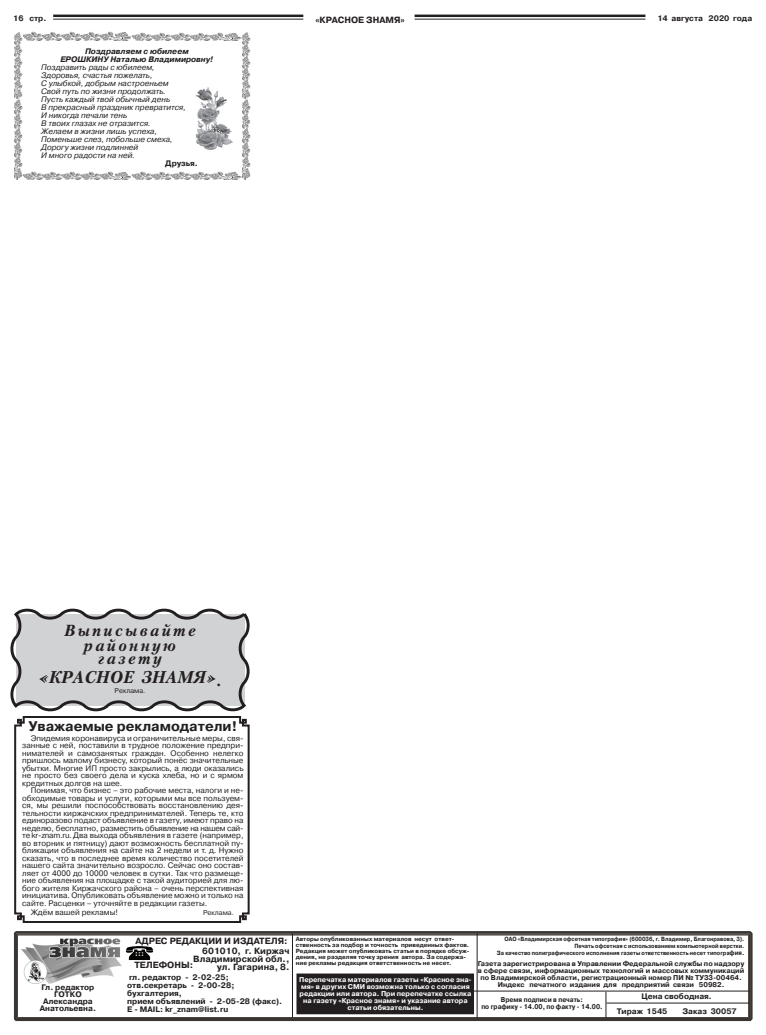
<style>
.page{position:relative;width:766px;height:1035px;background:#fff}
.page>*{position:absolute;margin:0;border:0;box-sizing:border-box;transform-origin:0 0}
.t1{font:italic 700 17px "Petersburg C";color:#231f20}
.t2{font:italic 700 16px/15px "Petersburg C";letter-spacing:.15em;color:#231f20;text-align:center}
.t3{font:700 14px "Pragmatica C";color:#231f20}
.t4{font:700 9px/9.9px "Pragmatica C";color:#231f20;text-align:right}
.t5{font:8px/7.5px "Pragmatica C";color:#231f20;text-align:justify}
.t6{font:italic 8px/8px "Pragmatica C";color:#231f20}
.t7{font:700 8px/8px "Pragmatica C";color:#231f20}
.t8{font:italic 700 8px/8px "Pragmatica C";color:#231f20;text-align:center}
.t9{font:700 7px/7px "Pragmatica C";color:#231f20;text-align:center}
.t10{font:700 7px/7px "Pragmatica C";color:#fff;text-align:center}
.t11{font:700 7px/7px "Pragmatica C";color:#231f20;text-align:center;scale:.9 1}
.t12{font:7px "Pragmatica C";color:#231f20}
.t13{font:700 6px/6px "Pragmatica C";color:#231f20}
.t14{font:700 6px/7px "Pragmatica C";color:#231f20;text-align:right;scale:.9 1}
.s1{font-size:6.6px}
</style>
<div class="page">
<hr style="left:53px;top:15px;width:250px;height:2px;background:#231f20">
<hr style="left:53px;top:19px;width:250px;height:1px;background:#231f20">
<hr style="left:414px;top:15px;width:231px;height:2px;background:#231f20">
<hr style="left:414px;top:19px;width:231px;height:1px;background:#231f20">
<svg style="left:14px;top:931px;width:738px;height:90px;background:#423d3a"></svg>
<svg style="left:17px;top:934px;width:731px;height:83px"></svg>
<div style="left:297px;top:974px;width:176px;height:39px;background:#231f20"></div>
<div style="left:296px;top:973px;width:178px;height:41px;border:1px solid #231f20"></div>
<img style="left:124px;top:942px;width:31px;height:20px">
<hr style="left:476px;top:933px;width:1px;height:85px;background:#231f20">
<hr style="left:472px;top:990px;width:277px;height:1px;background:#231f20">
<svg style="left:605px;top:991px;width:1px;height:26px"></svg>
<hr style="left:606px;top:1002px;width:143px;height:1px;background:#231f20">
<hr style="left:292px;top:933px;width:1px;height:84px;background:#231f20">
<img style="left:22px;top:938px;width:100px;height:45px">
<img style="left:242px;top:33px;width:8px;height:147px">
<img style="left:23px;top:32px;width:218px;height:8px">
<img style="left:195px;top:87px;width:37px;height:62px">
<svg style="left:14px;top:716px;width:236px;height:207px"></svg>
<img style="left:14px;top:33px;width:8px;height:147px">
<img style="left:22px;top:171px;width:219px;height:8px">
<svg style="left:10px;top:608px;width:240px;height:104px;background:#c9cacc"></svg>
<p class="t7" style="left:13px;top:14px;width:35px">16 стр.</p>
<p class="t4" style="left:315px;top:15px;width:91px">«КРАСНОЕ ЗНАМЯ»</p>
<p class="t7" style="left:657px;top:14px;width:96px">14 августа 2020 года</p>
<p class="t8" style="left:60px;top:47px;width:154px">Поздравляем с юбилеем<br>ЕРОШКИНУ Наталью Владимировну!</p>
<p class="t6" style="left:41px;top:63px;width:146px">Поздравить рады с юбилеем,<br>Здоровья, счастья пожелать,<br>С улыбкой, добрым настроеньем<br>Свой путь по жизни продолжать.<br>Пусть каждый твой обычный день<br>В прекрасный праздник превратится,<br>И никогда печали тень<br>В твоих глазах не отразится.<br>Желаем в жизни лишь успеха,<br>Поменьше слез, побольше смеха,<br>Дорогу жизни подлинней<br>И много радости на ней.</p>
<p class="t7" style="left:165px;top:159px;width:34px">Друзья.</p>
<h2 class="t2" style="left:64px;top:622px;width:133px">Выписывайте районную</h2>
<h2 class="t2" style="left:98px;top:650px;width:65px">газету</h2>
<h1 class="t1" style="left:38px;top:667px;width:184px">«КРАСНОЕ ЗНАМЯ».</h1>
<p class="t12" style="left:115px;top:686px;width:32px">Реклама.</p>
<h3 class="t3" style="left:29px;top:719px;width:210px">Уважаемые рекламодатели!</h3>
<p class="t5" style="left:22px;top:734px;width:223px;text-indent:9px">Эпидемия коронавируса и ограничительные меры, свя&shy;занные с ней, поставили в трудное положение предпри&shy;нимателей и самозанятых граждан. Особенно нелегко пришлось малому бизнесу, который понёс значительные убытки. Многие ИП просто закрылись, а люди оказались не просто без своего дела и куска хлеба, но и с ярмом кредитных долгов на шее.</p>
<p class="t5" style="left:22px;top:787px;width:223px;text-indent:9px">Понимая, что бизнес – это рабочие места, налоги и не&shy;обходимые товары и услуги, которыми мы все пользуем&shy;ся, мы решили поспособствовать восстановлению дея&shy;тельности киржачских предпринимателей. Теперь те, кто единоразово подаст объявление в газету, имеют право на неделю, бесплатно, разместить объявление на нашем сай&shy;те kr-znam.ru. Два выхода объявления в газете (например, во вторник и пятницу) дают возможность бесплатной пу&shy;бликации объявления на сайте на 2 недели и т. д. Нужно сказать, что в последнее время количество посетителей нашего сайта значительно возросло. Сейчас оно состав&shy;ляет от 4000 до 10000 человек в сутки. Так что размеще&shy;ние объявления на площадке с такой аудиторией для лю&shy;бого жителя Киржачского района – очень перспективная инициатива. Опубликовать объявление можно и только на сайте. Расценки – уточняйте в редакции газеты.</p>
<p class="t5" style="left:31px;top:908px;width:89px">Ждём вашей рекламы!</p>
<p class="t12" style="left:203px;top:908px;width:32px">Реклама.</p>
<p class="t7" style="left:40px;top:984px;width:58px;line-height:7px;text-align:center">Гл. редактор<br>ГОТКО<br>Александра<br>Анатольевна.</p>
<p class="t13" style="left:296px;top:936px;width:175px">Авторы опубликованных материалов несут ответ&shy;ственность за подбор и точность приведенных фактов.<br>Редакция может опубликовать статьи в порядке обсуж&shy;дения, не разделяя точку зрения автора. За содержа&shy;ние рекламы редакция ответственность не несет.</p>
<p class="t10" style="left:299px;top:976px;width:174px">Перепечатка материалов газеты «Красное зна&shy;мя» в других СМИ возможна только с согласия редакции или автора. При перепечатке ссылка на газету «Красное знамя» и указание автора статьи обязательны.</p>
<p class="t14" style="left:496px;top:935px;width:276px">ОАО «Владимирская офсетная типография» (600036, г. Владимир, Благонравова, 3).<br>Печать офсетная с использованием компьютерной верстки.<br>За качество полиграфического исполнения газеты ответственность несет типогра<span class="s1">фия.</span></p>
<p class="t9" style="left:478px;top:960px;width:268px">Газета зарегистрирована в Управлении Федеральной службы по надзору в сфере связи, информационных технологий и массовых коммуникаций по Владимирской области, регистрационный номер ПИ № ТУ33-00464.<br>Индекс печатного издания для предприятий связи 50982.</p>
<p class="t11" style="left:481px;top:996px;width:136px">Время подписи в печать:<br>по графику - 14.00, по факту - 14.00.</p>
<p class="t7" style="left:616px;top:989px;width:97px;line-height:14.1px;text-indent:25px">Цена свободная.<br>Тираж 1545</p>
<p class="t4" style="left:135px;top:936px;width:155px">АДРЕС РЕДАКЦИИ И ИЗДАТЕЛЯ:<br>601010, г. Киржач</p>
<p class="t4" style="left:193px;top:954px;width:98px">Владимирской обл.,</p>
<p class="t4" style="left:134px;top:960px;width:60px">ТЕЛЕФОНЫ:</p>
<p class="t4" style="left:217px;top:962px;width:74px">ул. Гагарина, 8.</p>
<p class="t7" style="left:127px;top:973px;width:157px">гл. редактор - 2-02-25; отв.секретарь - 2-00-28; бухгалтерия,<br>прием объявлений - 2-05-28 (факс).<br>E - MAIL: kr_znam@list.ru</p>
<p class="t7" style="left:682px;top:1006px;width:56px">Заказ 30057</p>
</div>
